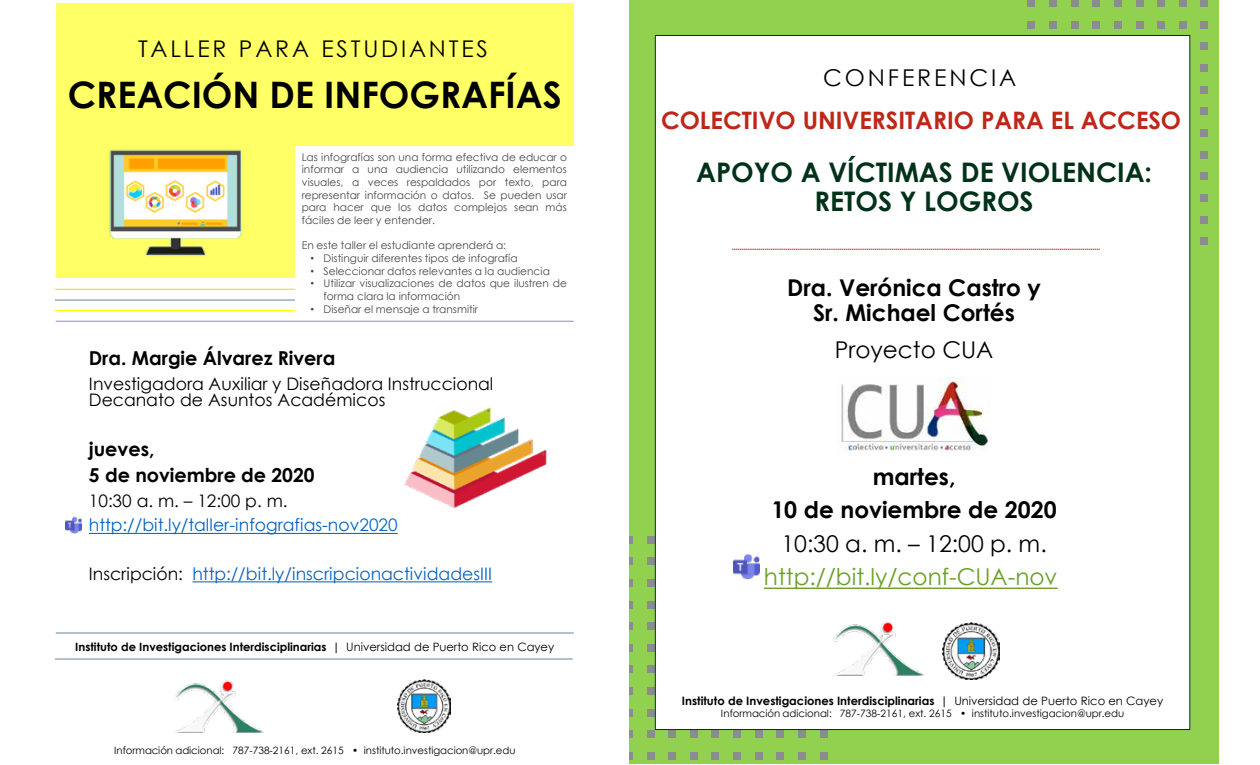
<style>
.page{position:relative;width:1260px;height:765px;background:#fff}
.page>*{position:absolute;margin:0;border:0;box-sizing:border-box;transform-origin:0 0}
.t1{font:700 36.5px "Century Gothic";color:#000}
.t2{font:700 27px/29.1px "Century Gothic";color:#003119;text-align:center}
.t3{font:700 24px "Century Gothic";color:#be2618}
.t4{font:700 23.12px/25px "Century Gothic";color:#000;text-align:center}
.t5{font:23.12px "Century Gothic";color:#000}
.t6{font:23.12px "Century Gothic";color:#6b9f25}
.t7{font:23.12px "Century Gothic";letter-spacing:.125em;color:#000}
.t8{font:23px "Century Gothic";letter-spacing:.12em;color:#000}
.t9{font:700 19.25px/26px "Century Gothic";color:#000}
.t10{font:17.25px/16.6px "Century Gothic";color:#000}
.t11{font:17.25px "Century Gothic";color:#0563c1}
.t12{font:700 11.62px "Century Gothic";color:#000}
.t13{font:700 11.5px "Century Gothic";color:#000}
.t14{font:10.62px/12.6px "Century Gothic";color:#49494b;text-align:justify}
.t15{font:10.12px "Century Gothic";color:#000}
.s1{font-family:"Arial"}
.s2{color:#000}
.s3{font-weight:400}
</style>
<div class="page">
<hr style="left:56px;top:300px;width:517px;height:1px;background:#668790">
<svg style="left:89px;top:533px;width:309px;height:1px"></svg>
<svg style="left:192px;top:581px;width:300px;height:1px"></svg>
<div style="left:56px;top:3px;width:518px;height:274px;background:#ff6"></div>
<hr style="left:56px;top:289px;width:517px;height:1px;background:#ffcb29">
<img style="left:109px;top:149px;width:133px;height:107px">
<img style="left:398px;top:679px;width:53px;height:54px">
<img style="left:174px;top:680px;width:90px;height:53px">
<img style="left:404px;top:407px;width:143px;height:102px">
<hr style="left:56px;top:321px;width:518px;height:1px;background:#9983d3">
<hr style="left:56px;top:310px;width:517px;height:1px;background:#ff0">
<div style="left:295px;top:147px;width:279px;height:173px;background:#fff"></div>
<hr style="left:56px;top:659px;width:517px;height:1px;background:#668790">
<hr style="left:56px;top:633px;width:518px;height:1px;background:#668790">
<img style="left:65px;top:516px;width:17px;height:17px">
<div style="left:629px;top:1px;width:590px;height:763px;background:#92d050"></div>
<svg style="left:629px;top:536px;width:4px;height:7px"></svg>
<div style="left:647px;top:536px;width:7px;height:7px;background:#8a8c8f"></div>
<svg style="left:629px;top:558px;width:4px;height:7px"></svg>
<div style="left:647px;top:558px;width:7px;height:7px;background:#8a8c8f"></div>
<svg style="left:629px;top:579px;width:4px;height:8px"></svg>
<div style="left:647px;top:579px;width:7px;height:8px;background:#8a8c8f"></div>
<svg style="left:629px;top:601px;width:4px;height:7px"></svg>
<div style="left:647px;top:601px;width:7px;height:7px;background:#8a8c8f"></div>
<svg style="left:629px;top:623px;width:4px;height:7px"></svg>
<div style="left:647px;top:623px;width:7px;height:7px;background:#8a8c8f"></div>
<svg style="left:629px;top:644px;width:4px;height:7px"></svg>
<div style="left:647px;top:644px;width:7px;height:7px;background:#8a8c8f"></div>
<svg style="left:629px;top:666px;width:4px;height:7px"></svg>
<div style="left:647px;top:666px;width:7px;height:7px;background:#8a8c8f"></div>
<svg style="left:629px;top:688px;width:4px;height:7px"></svg>
<div style="left:647px;top:688px;width:7px;height:7px;background:#8a8c8f"></div>
<svg style="left:629px;top:709px;width:4px;height:7px"></svg>
<div style="left:647px;top:709px;width:7px;height:7px;background:#8a8c8f"></div>
<svg style="left:629px;top:731px;width:4px;height:7px"></svg>
<div style="left:647px;top:731px;width:7px;height:7px;background:#8a8c8f"></div>
<div style="left:669px;top:731px;width:7px;height:7px;background:#8a8c8f"></div>
<div style="left:690px;top:731px;width:7px;height:7px;background:#8a8c8f"></div>
<div style="left:712px;top:731px;width:7px;height:7px;background:#8a8c8f"></div>
<div style="left:734px;top:731px;width:7px;height:7px;background:#8a8c8f"></div>
<div style="left:755px;top:731px;width:7px;height:7px;background:#8a8c8f"></div>
<div style="left:777px;top:731px;width:7px;height:7px;background:#8a8c8f"></div>
<div style="left:798px;top:731px;width:8px;height:7px;background:#8a8c8f"></div>
<div style="left:820px;top:731px;width:7px;height:7px;background:#8a8c8f"></div>
<svg style="left:629px;top:752px;width:4px;height:8px"></svg>
<div style="left:647px;top:752px;width:7px;height:8px;background:#8a8c8f"></div>
<div style="left:669px;top:752px;width:7px;height:8px;background:#8a8c8f"></div>
<div style="left:690px;top:752px;width:7px;height:8px;background:#8a8c8f"></div>
<div style="left:712px;top:752px;width:7px;height:8px;background:#8a8c8f"></div>
<div style="left:734px;top:752px;width:7px;height:8px;background:#8a8c8f"></div>
<div style="left:755px;top:752px;width:7px;height:8px;background:#8a8c8f"></div>
<div style="left:777px;top:752px;width:7px;height:8px;background:#8a8c8f"></div>
<div style="left:798px;top:752px;width:8px;height:8px;background:#8a8c8f"></div>
<div style="left:820px;top:752px;width:7px;height:8px;background:#8a8c8f"></div>
<div style="left:1028px;top:1px;width:7px;height:6px;background:#8a8c8f"></div>
<div style="left:1049px;top:1px;width:8px;height:6px;background:#8a8c8f"></div>
<div style="left:1071px;top:1px;width:7px;height:6px;background:#8a8c8f"></div>
<div style="left:1093px;top:1px;width:7px;height:6px;background:#8a8c8f"></div>
<div style="left:1114px;top:1px;width:8px;height:6px;background:#8a8c8f"></div>
<div style="left:1136px;top:1px;width:7px;height:6px;background:#8a8c8f"></div>
<div style="left:1158px;top:1px;width:7px;height:6px;background:#8a8c8f"></div>
<div style="left:1179px;top:1px;width:7px;height:6px;background:#8a8c8f"></div>
<div style="left:1201px;top:1px;width:7px;height:6px;background:#8a8c8f"></div>
<div style="left:1028px;top:21px;width:7px;height:7px;background:#8a8c8f"></div>
<div style="left:1049px;top:21px;width:8px;height:7px;background:#8a8c8f"></div>
<div style="left:1071px;top:21px;width:7px;height:7px;background:#8a8c8f"></div>
<div style="left:1093px;top:21px;width:7px;height:7px;background:#8a8c8f"></div>
<div style="left:1114px;top:21px;width:8px;height:7px;background:#8a8c8f"></div>
<div style="left:1136px;top:21px;width:7px;height:7px;background:#8a8c8f"></div>
<div style="left:1158px;top:21px;width:7px;height:7px;background:#8a8c8f"></div>
<div style="left:1179px;top:21px;width:7px;height:7px;background:#8a8c8f"></div>
<div style="left:1201px;top:21px;width:7px;height:7px;background:#8a8c8f"></div>
<div style="left:1201px;top:43px;width:7px;height:7px;background:#8a8c8f"></div>
<div style="left:1201px;top:65px;width:7px;height:7px;background:#8a8c8f"></div>
<div style="left:1201px;top:86px;width:7px;height:7px;background:#8a8c8f"></div>
<div style="left:1201px;top:108px;width:7px;height:7px;background:#8a8c8f"></div>
<div style="left:1201px;top:129px;width:7px;height:8px;background:#8a8c8f"></div>
<div style="left:1201px;top:151px;width:7px;height:7px;background:#8a8c8f"></div>
<div style="left:1201px;top:173px;width:7px;height:7px;background:#8a8c8f"></div>
<div style="left:1201px;top:194px;width:7px;height:8px;background:#8a8c8f"></div>
<div style="left:1201px;top:216px;width:7px;height:7px;background:#8a8c8f"></div>
<div style="left:1201px;top:238px;width:7px;height:7px;background:#8a8c8f"></div>
<div style="left:655px;top:35px;width:535px;height:695px;background:#fff"></div>
<img style="left:943px;top:623px;width:56px;height:56px">
<img style="left:833px;top:621px;width:92px;height:55px">
<img style="left:733px;top:554px;width:26px;height:26px">
<svg style="left:732px;top:249px;width:368px;height:1px"></svg>
<svg style="left:764px;top:588px;width:294px;height:1px"></svg>
<img style="left:841px;top:378px;width:148px;height:73px">
<h3 class="t8" style="left:138px;top:33px;width:352px">TALLER PARA ESTUDIANTES</h3>
<h1 class="t1" style="left:68px;top:67px;width:496px">CREACIÓN DE INFOGRAFÍAS</h1>
<p class="t14" style="left:302px;top:150px;width:267px">Las infografías son una forma efectiva de educar o informar a una audiencia utilizando elementos visuales, a veces respaldados por texto, para representar información o datos. Se pueden usar para hacer que los datos complejos sean más fáciles de leer y entender.</p>
<p class="t14" style="left:302px;top:239px;width:206px">En este taller el estudiante aprenderá a:</p>
<p class="t14" style="left:310px;top:252px;width:209px"><span class="s1">•</span> Distinguir diferentes tipos de infografía</p>
<p class="t14" style="left:310px;top:264px;width:241px"><span class="s1">•</span> Seleccionar datos relevantes a la audiencia</p>
<p class="t14" style="left:324px;top:277px;width:245px;text-indent:-13px"><span class="s1">•</span> Utilizar visualizaciones de datos que ilustren de forma clara la información</p>
<p class="t14" style="left:310px;top:302px;width:169px"><span class="s1">•</span> Diseñar el mensaje a transmitir</p>
<h3 class="t9" style="left:89px;top:344px;width:248px">Dra. Margie Álvarez Rivera</h3>
<h3 class="t10" style="left:89px;top:375px;width:406px">Investigadora Auxiliar y Diseñadora Instruccional<br>Decanato de Asuntos Académicos</h3>
<h3 class="t9" style="left:89px;top:436px;width:227px">jueves,<br>5 de noviembre de 2020</h3>
<h3 class="t10" style="left:89px;top:492px;width:200px">10:30 a. m. – 12:00 p. m.</h3>
<h3 class="t11" style="left:89px;top:513px;width:310px">http://bit.ly/taller-infografias-nov2020</h3>
<h3 class="t11" style="left:89px;top:562px;width:405px"><span class="s2">Inscripción:</span> http://bit.ly/inscripcionactividadesIII</h3>
<p class="t13" style="left:75px;top:638px;width:480px">Instituto de Investigaciones Interdisciplinarias | <span class="s3">Universidad de Puerto Rico en Cayey</span></p>
<p class="t15" style="left:114px;top:743px;width:403px">Información adicional: 787-738-2161, ext. 2615 • instituto.investigacion@upr.edu</p>
<h3 class="t7" style="left:823px;top:62px;width:195px">CONFERENCIA</h3>
<h3 class="t3" style="left:661px;top:102px;width:522px">COLECTIVO UNIVERSITARIO PARA EL ACCESO</h3>
<h2 class="t2" style="left:696px;top:157px;width:458px">APOYO A VÍCTIMAS DE VIOLENCIA:<br>RETOS Y LOGROS</h2>
<h3 class="t4" style="left:787px;top:274px;width:255px">Dra. Verónica Castro y<br>Sr. Michael Cortés</h3>
<h3 class="t5" style="left:835px;top:334px;width:160px">Proyecto CUA</h3>
<h3 class="t4" style="left:771px;top:458px;width:287px;line-height:33.6px">martes,<br>10 de noviembre de 2020</h3>
<h3 class="t5" style="left:781px;top:527px;width:267px">10:30 a. m. – 12:00 p. m.</h3>
<h3 class="t6" style="left:764px;top:561px;width:295px">http://bit.ly/conf-CUA-nov</h3>
<p class="t12" style="left:682px;top:692px;width:483px">Instituto de Investigaciones Interdisciplinarias | <span class="s3">Universidad de Puerto Rico en Cayey</span></p>
<p class="t15" style="left:721px;top:706px;width:405px">Información adicional: 787-738-2161, ext. 2615 • instituto.investigacion@upr.edu</p>
</div>
